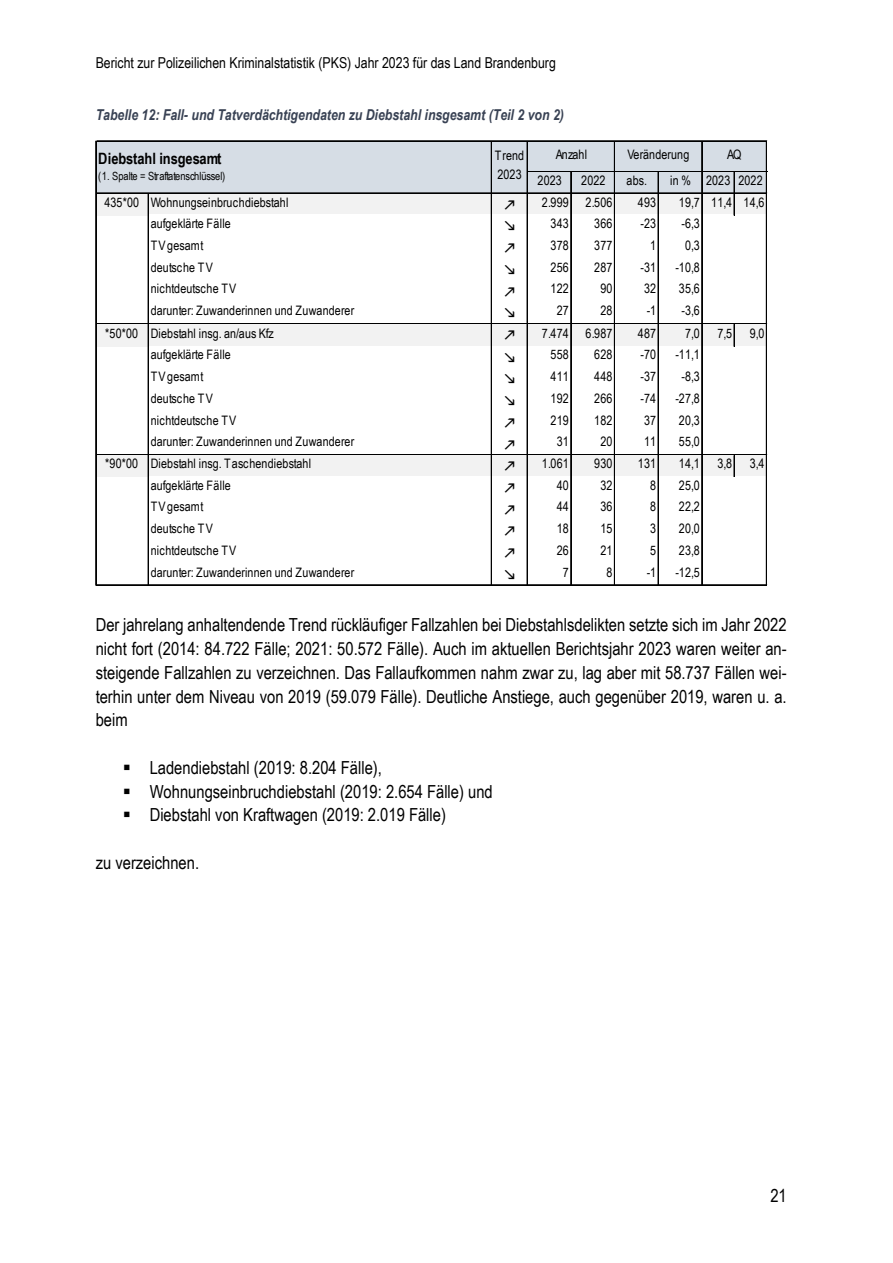
<style>
.page{position:relative;width:893px;height:1263px;background:#fff}
.page>*{position:absolute;margin:0;border:0;box-sizing:border-box;transform-origin:0 0}
.t1{font:18px/23.7px "Arial Narrow";color:#000;text-align:justify}
.t2{font:700 15.6px "Arial Narrow";letter-spacing:-.005em;color:#000}
.t3{font:15px "Arial Narrow";color:#000}
.t4{font:italic 700 15px "Arial Narrow";color:#394254}
.t5{font:13.05px/19.2px "Arial Narrow";letter-spacing:.01em;color:#000}
.t6{font:11.25px "Arial Narrow";letter-spacing:-.01em;color:#000}
</style>
<div class="page">
<div style="left:97px;top:142px;width:670px;height:52px;background:#d6dde5"></div>
<div style="left:97px;top:193px;width:670px;height:22px;background:#f2f2f2"></div>
<div style="left:97px;top:323px;width:670px;height:24px;background:#f2f2f2"></div>
<div style="left:148px;top:346px;width:619px;height:22px;background:#fff"></div>
<div style="left:97px;top:454px;width:670px;height:23px;background:#f2f2f2"></div>
<div style="left:148px;top:476px;width:619px;height:23px;background:#fff"></div>
<hr style="left:734px;top:172px;width:1px;height:43px;background:#000">
<svg style="left:734px;top:324px;width:1px;height:23px"></svg>
<hr style="left:95px;top:141px;width:1px;height:445px;background:#000">
<hr style="left:96px;top:141px;width:1px;height:445px;background:#000">
<hr style="left:491px;top:142px;width:1px;height:444px;background:#000">
<hr style="left:527px;top:142px;width:1px;height:444px;background:#000">
<hr style="left:614px;top:142px;width:1px;height:444px;background:#000">
<hr style="left:701px;top:142px;width:1px;height:444px;background:#000">
<hr style="left:702px;top:142px;width:1px;height:444px;background:#000">
<hr style="left:766px;top:142px;width:1px;height:444px;background:#000">
<hr style="left:570px;top:172px;width:1px;height:414px;background:#000">
<hr style="left:571px;top:172px;width:1px;height:414px;background:#000">
<hr style="left:658px;top:172px;width:1px;height:414px;background:#000">
<svg style="left:734px;top:455px;width:1px;height:22px"></svg>
<hr style="left:148px;top:194px;width:1px;height:392px;background:#000">
<hr style="left:97px;top:141px;width:670px;height:1px;background:#000">
<hr style="left:528px;top:171px;width:239px;height:1px;background:#000">
<hr style="left:97px;top:193px;width:670px;height:1px;background:#000">
<hr style="left:97px;top:323px;width:670px;height:1px;background:#000">
<hr style="left:97px;top:454px;width:670px;height:1px;background:#000">
<hr style="left:97px;top:585px;width:670px;height:1px;background:#000">
<p class="t3" style="left:96px;top:54px;width:462px">Bericht zur Polizeilichen Kriminalstatistik (PKS) Jahr 2023 für das Land Brandenburg</p>
<p class="t4" style="left:96px;top:106px;width:470px">Tabelle 12: Fall- und Tatverdächtigendaten zu Diebstahl insgesamt (Teil 2 von 2)</p>
<p class="t2" style="left:98px;top:149px;width:125px">Diebstahl insgesamt</p>
<p class="t6" style="left:98px;top:170px;width:129px">(1. Spalte = Straftatenschlüssel)</p>
<p class="t5" style="left:495px;top:145px;width:31px">Trend<br>2023</p>
<p class="t5" style="left:556px;top:144px;width:33px">Anzahl</p>
<p class="t5" style="left:627px;top:144px;width:63px">Veränderung</p>
<p class="t5" style="left:727px;top:144px;width:16px">AQ</p>
<p class="t5" style="left:537px;top:170px;width:26px">2023</p>
<p class="t5" style="left:581px;top:170px;width:26px">2022</p>
<p class="t5" style="left:626px;top:170px;width:22px">abs.</p>
<p class="t5" style="left:670px;top:170px;width:94px">in % 2023 2022</p>
<p class="t5" style="left:104px;top:192px;width:185px">435*00 Wohnungseinbruchdiebstahl</p>
<p class="t5" style="left:542px;top:192px;width:28px">2.999</p>
<p class="t5" style="left:585px;top:192px;width:28px">2.506</p>
<p class="t5" style="left:638px;top:192px;width:20px">493</p>
<p class="t5" style="left:679px;top:192px;width:87px">19,7 11,4 14,6</p>
<p class="t5" style="left:151px;top:214px;width:82px">aufgeklärte Fälle</p>
<p class="t5" style="left:551px;top:214px;width:20px">343</p>
<p class="t5" style="left:594px;top:214px;width:20px">366</p>
<p class="t5" style="left:640px;top:214px;width:17px">-23</p>
<p class="t5" style="left:681px;top:214px;width:20px">-6,3</p>
<p class="t5" style="left:151px;top:236px;width:54px">TV gesamt</p>
<p class="t5" style="left:551px;top:236px;width:20px">378</p>
<p class="t5" style="left:594px;top:236px;width:20px">377</p>
<p class="t5" style="left:650px;top:236px;width:7px">1</p>
<p class="t5" style="left:685px;top:236px;width:16px">0,3</p>
<p class="t5" style="left:151px;top:257px;width:64px">deutsche TV</p>
<p class="t5" style="left:551px;top:257px;width:20px">256</p>
<p class="t5" style="left:594px;top:257px;width:20px">287</p>
<p class="t5" style="left:640px;top:257px;width:17px">-31</p>
<p class="t5" style="left:675px;top:257px;width:26px">-10,8</p>
<p class="t5" style="left:151px;top:279px;width:87px">nichtdeutsche TV</p>
<p class="t5" style="left:551px;top:279px;width:20px">122</p>
<p class="t5" style="left:600px;top:279px;width:14px">90</p>
<p class="t5" style="left:644px;top:279px;width:14px">32</p>
<p class="t5" style="left:679px;top:279px;width:22px">35,6</p>
<p class="t5" style="left:151px;top:301px;width:205px">darunter: Zuwanderinnen und Zuwanderer</p>
<p class="t5" style="left:557px;top:301px;width:14px">27</p>
<p class="t5" style="left:600px;top:301px;width:14px">28</p>
<p class="t5" style="left:647px;top:301px;width:11px">-1</p>
<p class="t5" style="left:681px;top:301px;width:20px">-3,6</p>
<p class="t5" style="left:105px;top:323px;width:170px">*50*00 Diebstahl insg. an/aus Kfz</p>
<p class="t5" style="left:542px;top:323px;width:28px">7.474</p>
<p class="t5" style="left:585px;top:323px;width:28px">6.987</p>
<p class="t5" style="left:638px;top:323px;width:20px">487</p>
<p class="t5" style="left:685px;top:323px;width:16px">7,0</p>
<p class="t5" style="left:717px;top:323px;width:16px">7,5</p>
<p class="t5" style="left:750px;top:323px;width:16px">9,0</p>
<p class="t5" style="left:151px;top:345px;width:82px">aufgeklärte Fälle</p>
<p class="t5" style="left:551px;top:345px;width:20px">558</p>
<p class="t5" style="left:594px;top:345px;width:20px">628</p>
<p class="t5" style="left:640px;top:345px;width:17px">-70</p>
<p class="t5" style="left:675px;top:345px;width:26px">-11,1</p>
<p class="t5" style="left:151px;top:367px;width:54px">TV gesamt</p>
<p class="t5" style="left:551px;top:367px;width:20px">411</p>
<p class="t5" style="left:594px;top:367px;width:20px">448</p>
<p class="t5" style="left:640px;top:367px;width:17px">-37</p>
<p class="t5" style="left:681px;top:367px;width:20px">-8,3</p>
<p class="t5" style="left:151px;top:389px;width:64px">deutsche TV</p>
<p class="t5" style="left:551px;top:389px;width:20px">192</p>
<p class="t5" style="left:594px;top:389px;width:20px">266</p>
<p class="t5" style="left:640px;top:389px;width:17px">-74</p>
<p class="t5" style="left:675px;top:389px;width:26px">-27,8</p>
<p class="t5" style="left:151px;top:410px;width:87px">nichtdeutsche TV</p>
<p class="t5" style="left:551px;top:410px;width:20px">219</p>
<p class="t5" style="left:594px;top:410px;width:20px">182</p>
<p class="t5" style="left:644px;top:410px;width:14px">37</p>
<p class="t5" style="left:679px;top:410px;width:22px">20,3</p>
<p class="t5" style="left:151px;top:432px;width:205px">darunter: Zuwanderinnen und Zuwanderer</p>
<p class="t5" style="left:557px;top:432px;width:14px">31</p>
<p class="t5" style="left:600px;top:432px;width:14px">20</p>
<p class="t5" style="left:644px;top:432px;width:14px">11</p>
<p class="t5" style="left:679px;top:432px;width:22px">55,0</p>
<p class="t5" style="left:105px;top:454px;width:207px">*90*00 Diebstahl insg. Taschendiebstahl</p>
<p class="t5" style="left:542px;top:454px;width:28px">1.061</p>
<p class="t5" style="left:594px;top:454px;width:20px">930</p>
<p class="t5" style="left:638px;top:454px;width:20px">131</p>
<p class="t5" style="left:679px;top:454px;width:22px">14,1</p>
<p class="t5" style="left:717px;top:454px;width:16px">3,8</p>
<p class="t5" style="left:750px;top:454px;width:16px">3,4</p>
<p class="t5" style="left:151px;top:475px;width:82px">aufgeklärte Fälle</p>
<p class="t5" style="left:557px;top:475px;width:14px">40</p>
<p class="t5" style="left:600px;top:475px;width:14px">32</p>
<p class="t5" style="left:650px;top:475px;width:7px">8</p>
<p class="t5" style="left:679px;top:475px;width:22px">25,0</p>
<p class="t5" style="left:151px;top:497px;width:54px">TV gesamt</p>
<p class="t5" style="left:557px;top:497px;width:14px">44</p>
<p class="t5" style="left:600px;top:497px;width:14px">36</p>
<p class="t5" style="left:650px;top:497px;width:7px">8</p>
<p class="t5" style="left:679px;top:497px;width:22px">22,2</p>
<p class="t5" style="left:151px;top:519px;width:64px">deutsche TV</p>
<p class="t5" style="left:557px;top:519px;width:14px">18</p>
<p class="t5" style="left:600px;top:519px;width:14px">15</p>
<p class="t5" style="left:650px;top:519px;width:7px">3</p>
<p class="t5" style="left:679px;top:519px;width:22px">20,0</p>
<p class="t5" style="left:151px;top:541px;width:87px">nichtdeutsche TV</p>
<p class="t5" style="left:557px;top:541px;width:14px">26</p>
<p class="t5" style="left:600px;top:541px;width:14px">21</p>
<p class="t5" style="left:650px;top:541px;width:7px">5</p>
<p class="t5" style="left:679px;top:541px;width:22px">23,8</p>
<p class="t5" style="left:151px;top:562px;width:205px">darunter: Zuwanderinnen und Zuwanderer</p>
<p class="t5" style="left:563px;top:562px;width:7px">7</p>
<p class="t5" style="left:606px;top:562px;width:7px">8</p>
<p class="t5" style="left:647px;top:562px;width:11px">-1</p>
<p class="t5" style="left:675px;top:562px;width:26px">-12,5</p>
<p class="t1" style="left:96px;top:613px;width:692px">Der jahrelang anhaltendende Trend rückläufiger Fallzahlen bei Diebstahlsdelikten setzte sich im Jahr 2022 nicht fort (2014: 84.722 Fälle; 2021: 50.572 Fälle). Auch im aktuellen Berichtsjahr 2023 waren weiter an&shy;steigende Fallzahlen zu verzeichnen. Das Fallaufkommen nahm zwar zu, lag aber mit 58.737 Fällen wei&shy;terhin unter dem Niveau von 2019 (59.079 Fälle). Deutliche Anstiege, auch gegenüber 2019, waren u. a. beim</p>
<h1 class="t1" style="left:123px;top:755px;width:261px">▪ Ladendiebstahl (2019: 8.204 Fälle),</h1>
<h1 class="t1" style="left:123px;top:779px;width:372px">▪ Wohnungseinbruchdiebstahl (2019: 2.654 Fälle) und</h1>
<h1 class="t1" style="left:123px;top:803px;width:325px">▪ Diebstahl von Kraftwagen (2019: 2.019 Fälle)</h1>
<h1 class="t1" style="left:96px;top:850px;width:105px">zu verzeichnen.</h1>
<h1 class="t1" style="left:770px;top:1184px;width:18px">21</h1>
</div>
